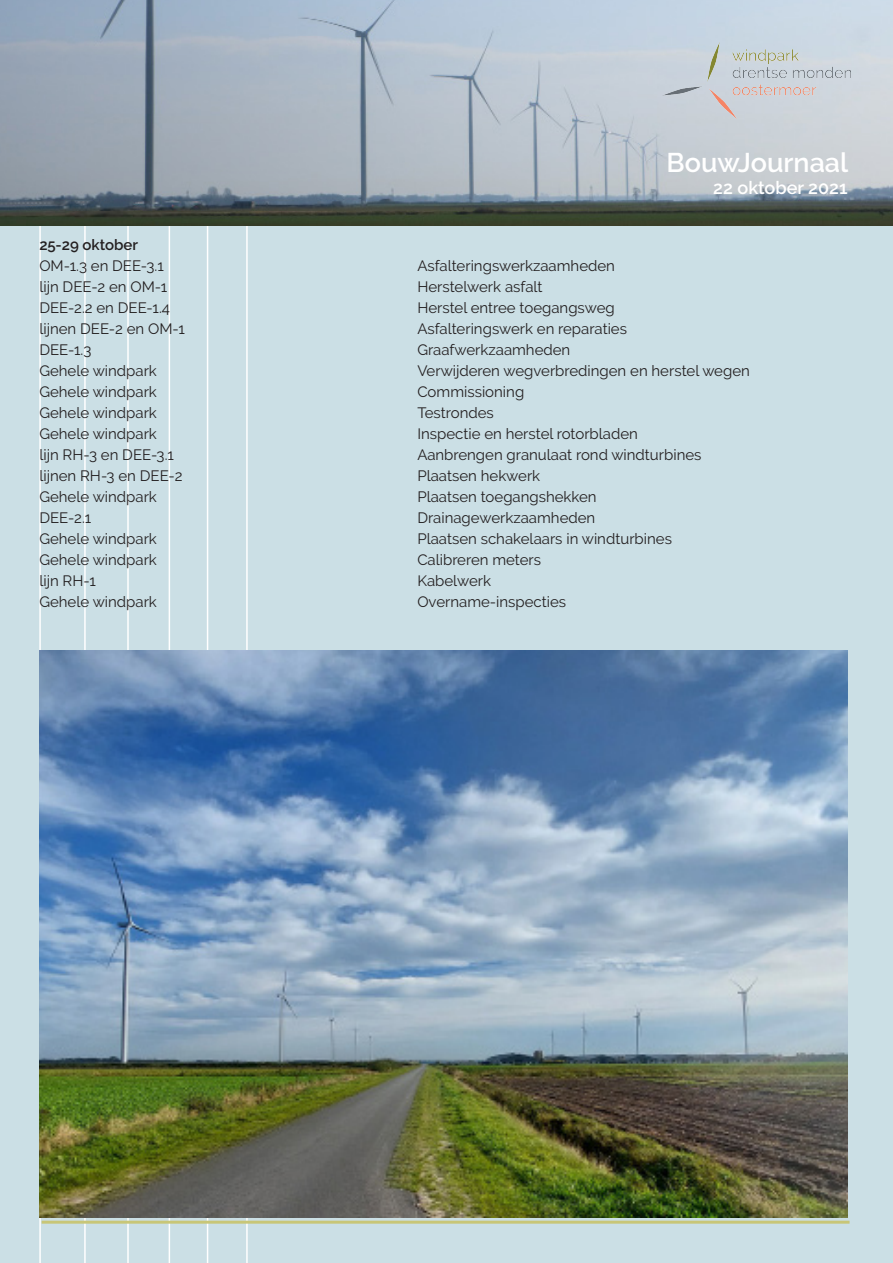
<style>
.page{position:relative;width:893px;height:1263px;background:#fff}
.page>*{position:absolute;margin:0;border:0;box-sizing:border-box;transform-origin:0 0}
.t1{font:600 27px "Raleway";color:#fff}
.t2{font:600 18px "Raleway";color:#fff}
.t3{font:15px "Raleway";color:#231f20}
.t4{font:600 15px "Raleway";color:#231f20}
</style>
<div class="page">
<div style="left:0;top:145px;width:893px;height:1118px;background:#cbdfe5"></div>
<hr style="left:39px;top:0;width:2px;height:1263px;background:#fff">
<hr style="left:84px;top:0;width:2px;height:1263px;background:#fff">
<hr style="left:127px;top:0;width:2px;height:1263px;background:#fff">
<hr style="left:169px;top:0;width:1px;height:1263px;background:#fff">
<hr style="left:207px;top:0;width:1px;height:1263px;background:#fff">
<hr style="left:246px;top:0;width:2px;height:1263px;background:#fff">
<img style="left:0;top:0;width:893px;height:226px">
<img style="left:663px;top:43px;width:187px;height:76px">
<hr style="left:42px;top:1221px;width:807px;height:3px;background:#c8c677">
<img style="left:39px;top:650px;width:808px;height:568px">
<p class="t1" style="left:667px;top:147px;width:183px">BouwJournaal</p>
<p class="t2" style="left:713px;top:177px;width:136px">22 oktober 2021</p>
<p class="t4" style="left:39px;top:236px;width:100px">25-29 oktober</p>
<p class="t3" style="left:39px;top:257px;width:126px">OM-1.3 en DEE-3.1</p>
<p class="t3" style="left:417px;top:257px;width:199px">Asfalteringswerkzaamheden</p>
<p class="t3" style="left:39px;top:278px;width:130px">lijn DEE-2 en OM-1</p>
<p class="t3" style="left:417px;top:278px;width:127px">Herstelwerk asfalt</p>
<p class="t3" style="left:39px;top:299px;width:132px">DEE-2.2 en DEE-1.4</p>
<p class="t3" style="left:417px;top:299px;width:199px">Herstel entree toegangsweg</p>
<p class="t3" style="left:39px;top:320px;width:147px">lijnen DEE-2 en OM-1</p>
<p class="t3" style="left:417px;top:320px;width:211px">Asfalteringswerk en reparaties</p>
<p class="t3" style="left:39px;top:341px;width:54px">DEE-1.3</p>
<p class="t3" style="left:417px;top:341px;width:155px">Graafwerkzaamheden</p>
<p class="t3" style="left:39px;top:362px;width:119px">Gehele windpark</p>
<p class="t3" style="left:417px;top:362px;width:334px">Verwijderen wegverbredingen en herstel wegen</p>
<p class="t3" style="left:39px;top:383px;width:119px">Gehele windpark</p>
<p class="t3" style="left:417px;top:383px;width:108px">Commissioning</p>
<p class="t3" style="left:39px;top:404px;width:119px">Gehele windpark</p>
<p class="t3" style="left:417px;top:404px;width:78px">Testrondes</p>
<p class="t3" style="left:39px;top:425px;width:119px">Gehele windpark</p>
<p class="t3" style="left:417px;top:425px;width:222px">Inspectie en herstel rotorbladen</p>
<p class="t3" style="left:39px;top:446px;width:136px">lijn RH-3 en DEE-3.1</p>
<p class="t3" style="left:417px;top:446px;width:286px">Aanbrengen granulaat rond windturbines</p>
<p class="t3" style="left:39px;top:467px;width:145px">lijnen RH-3 en DEE-2</p>
<p class="t3" style="left:417px;top:467px;width:124px">Plaatsen hekwerk</p>
<p class="t3" style="left:39px;top:488px;width:119px">Gehele windpark</p>
<p class="t3" style="left:417px;top:488px;width:181px">Plaatsen toegangshekken</p>
<p class="t3" style="left:39px;top:509px;width:53px">DEE-2.1</p>
<p class="t3" style="left:417px;top:509px;width:179px">Drainagewerkzaamheden</p>
<p class="t3" style="left:39px;top:530px;width:119px">Gehele windpark</p>
<p class="t3" style="left:417px;top:530px;width:256px">Plaatsen schakelaars in windturbines</p>
<p class="t3" style="left:39px;top:551px;width:119px">Gehele windpark</p>
<p class="t3" style="left:417px;top:551px;width:125px">Calibreren meters</p>
<p class="t3" style="left:39px;top:572px;width:58px">lijn RH-1</p>
<p class="t3" style="left:417px;top:572px;width:75px">Kabelwerk</p>
<p class="t3" style="left:39px;top:593px;width:119px">Gehele windpark</p>
<p class="t3" style="left:417px;top:593px;width:150px">Overname-inspecties</p>
</div>
